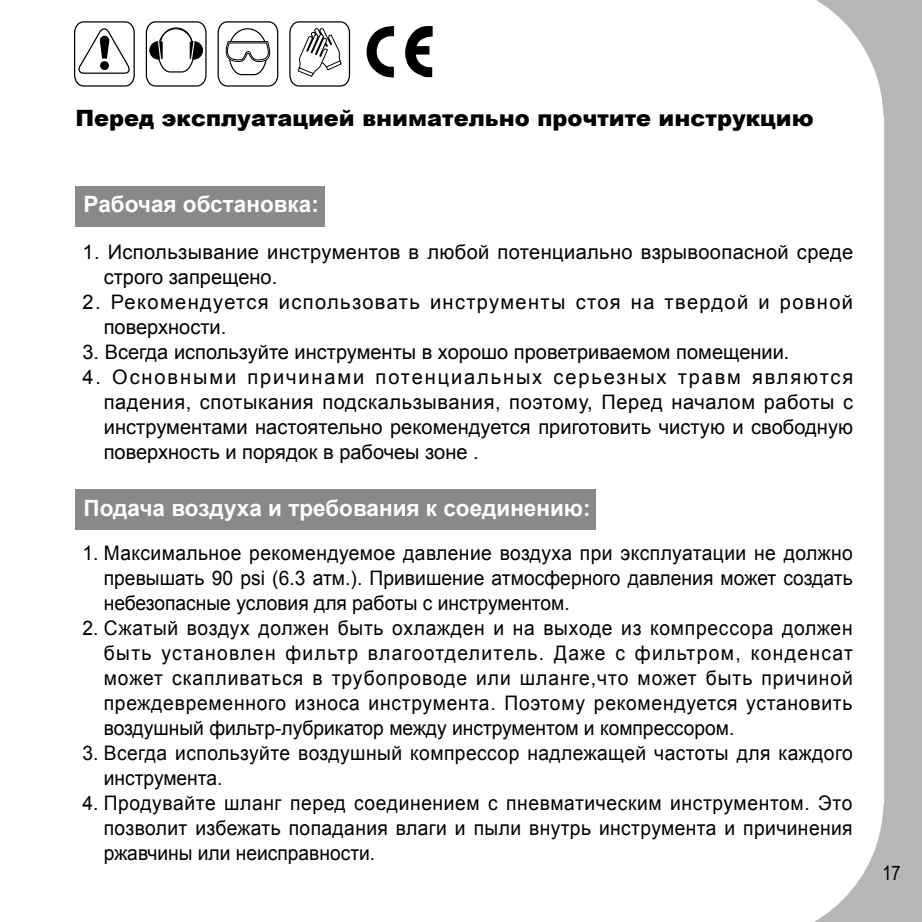
<style>
.page{position:relative;width:922px;height:922px;background:#fff}
.page>*{position:absolute;margin:0;border:0;box-sizing:border-box;transform-origin:0 0}
.t1{font:700 22.5px "Arial";color:#fff}
.t2{font:900 22.5px "Arial";color:#000}
.t3{font:20px/25px "Arial";color:#000;text-align:justify;scale:.96 1}
.t4{font:20px/25px "Arial";color:#000;text-align:justify}
.t5{font:20px/25px "Arial";letter-spacing:.02em;color:#000}
.t6{font:20px/25px "Arial";letter-spacing:.025em;color:#000;scale:.96 1}
.t7{font:20px/25px "Arial";letter-spacing:.07em;color:#000}
.t8{font:20px "Arial Narrow";color:#000}
</style>
<div class="page">
<svg style="left:816px;top:0;width:105px;height:921px"></svg>
<svg style="left:217px;top:21px;width:62px;height:66px"></svg>
<svg style="left:74px;top:21px;width:61px;height:66px"></svg>
<svg style="left:145px;top:21px;width:62px;height:66px"></svg>
<svg style="left:289px;top:21px;width:61px;height:66px"></svg>
<svg style="left:366px;top:26px;width:28px;height:52px"></svg>
<svg style="left:405px;top:26px;width:27px;height:51px"></svg>
<div style="left:75px;top:186px;width:249px;height:40px;background:#898989"></div>
<div style="left:75px;top:489px;width:520px;height:40px;background:#898989"></div>
<p class="t2" style="left:75px;top:101px;width:739px">Перед эксплуатацией внимательно прочтите инструкцию</p>
<p class="t1" style="left:84px;top:189px;width:237px">Рабочая обстановка:</p>
<p class="t5" style="left:104px;top:239px;width:750px;text-indent:-21px">1. Использывание инструментов в любой потенциально взрывоопасной среде строго запрещено.</p>
<p class="t7" style="left:104px;top:289px;width:750px;text-indent:-21px">2. Рекомендуется использовать инструменты стоя на твердой и ровной поверхности.</p>
<p class="t4" style="left:82px;top:339px;width:708px">3. Всегда используйте инструменты в хорошо проветриваемом помещении.</p>
<p class="t4" style="left:104px;top:364px;width:750px;text-indent:-21px">4. Основными причинами потенциальных серьезных травм являются падения, спотыкания подскальзывания, поэтому, Перед началом работы с инструментами настоятельно рекомендуется приготовить чистую и свободную поверхность и порядок в рабочеы зоне .</p>
<p class="t1" style="left:84px;top:493px;width:508px">Подача воздуха и требования к соединению:</p>
<p class="t3" style="left:104px;top:540px;width:781px;text-indent:-21px">1. Максимальное рекомендуемое давление воздуха при эксплуатации не должно превышать 90 psi (6.3 атм.). Привишение атмосферного давления может создать небезопасные условия для работы с инструментом.</p>
<p class="t3" style="left:104px;top:615px;width:781px;text-indent:-21px">2. Сжатый воздух должен быть охлажден и на выходе из компрессора должен быть установлен фильтр влагоотделитель. Даже с фильтром, конденсат может скапливаться в трубопроводе или шланге,что может быть причиной преждевременного износа инструмента. Поэтому рекомендуется установить воздушный фильтр-лубрикатор между инструментом и компрессором.</p>
<p class="t6" style="left:104px;top:740px;width:781px;text-indent:-21px">3. Всегда используйте воздушный компрессор надлежащей частоты для каждого инструмента.</p>
<p class="t3" style="left:104px;top:790px;width:781px;text-indent:-21px">4. Продувайте шланг перед соединением с пневматическим инструментом. Это позволит избежать попадания влаги и пыли внутрь инструмента и причинения ржавчины или неисправности.</p>
<p class="t8" style="left:882px;top:858px;width:20px">17</p>
</div>
